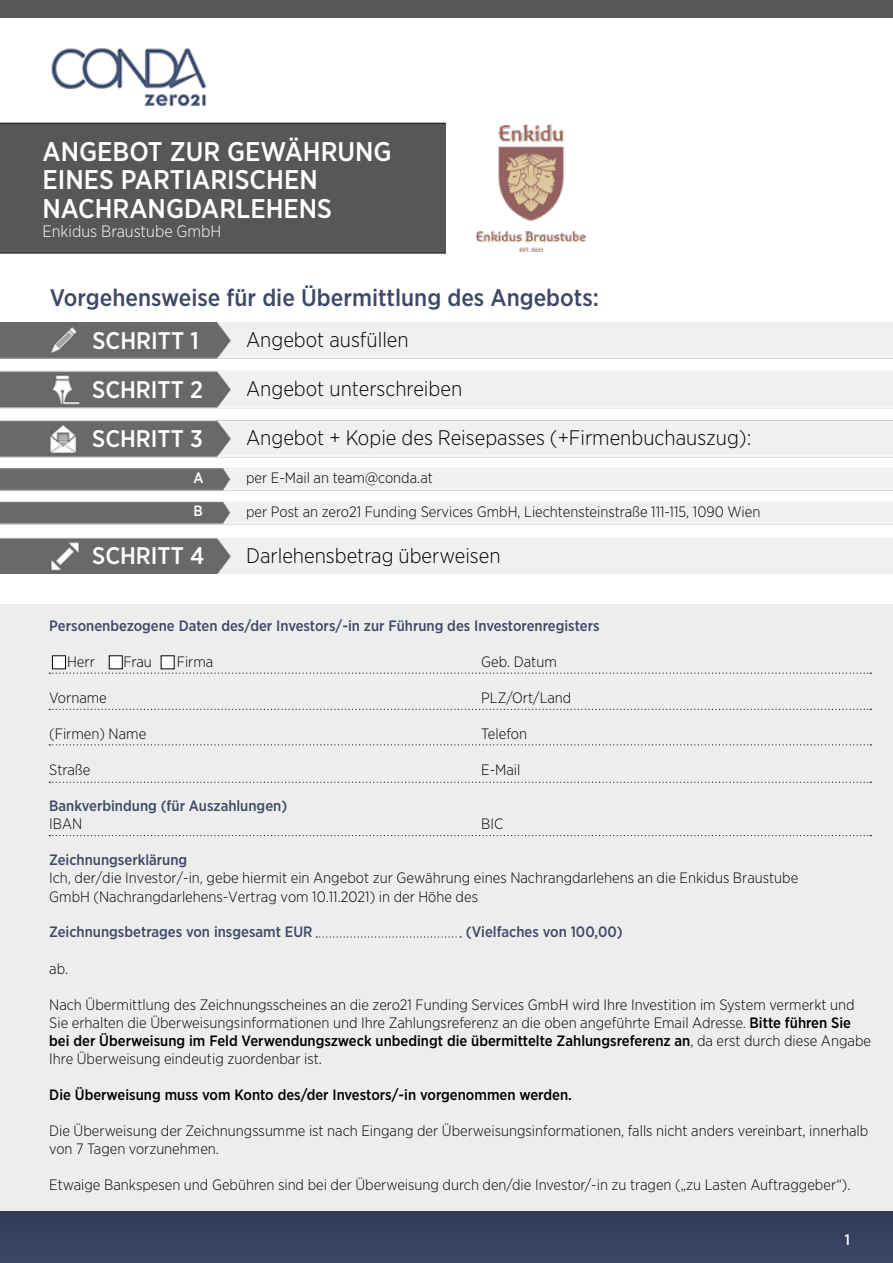
<style>
.page{position:relative;width:893px;height:1263px;background:#fff}
.page>*{position:absolute;margin:0;border:0;box-sizing:border-box;transform-origin:0 0}
.t1{font:500 27px/28.5px "Gotham Narrow";color:#fff}
.t2{font:500 24px "Gotham Narrow";color:#3e4967}
.t3{font:500 24px/48.9px "Gotham Narrow";color:#fff}
.t4{font:300 21px "Gotham Narrow";color:#000}
.t5{font:300 16.5px "Gotham Narrow";color:#fff}
.t6{font:300 15px/18px "Gotham Narrow";color:#000}
.t7{font:500 15px "Gotham Narrow";color:#3e4967}
.t8{font:500 15px "Gotham Narrow";color:#000}
.t9{font:500 15px "Gotham Narrow";color:#fff}
.s1{font-weight:500}
</style>
<div class="page">
<div style="left:0;top:604px;width:893px;height:607px;background:#ededed"></div>
<div style="left:0;top:123px;width:446px;height:130px;background:#575756"></div>
<img style="left:0;top:322px;width:893px;height:251px">
<img style="left:51px;top:48px;width:156px;height:59px">
<div style="left:0;top:0;width:893px;height:17px;background:#575756"></div>
<div style="left:52px;top:656px;width:14px;height:13px;background:#fff"></div>
<div style="left:52px;top:656px;width:14px;height:13px;border:1px solid #000"></div>
<div style="left:109px;top:656px;width:13px;height:13px;background:#fff"></div>
<div style="left:161px;top:656px;width:13px;height:13px;background:#fff"></div>
<svg style="left:49px;top:673px;width:822px;height:1px"></svg>
<hr style="left:0;top:123px;width:446px;height:1px;background:#000">
<hr style="left:0;top:253px;width:446px;height:1px;background:#000">
<svg style="left:49px;top:709px;width:822px;height:1px"></svg>
<svg style="left:49px;top:744px;width:822px;height:1px"></svg>
<svg style="left:49px;top:782px;width:822px;height:1px"></svg>
<svg style="left:49px;top:835px;width:822px;height:1px"></svg>
<div style="left:0;top:1211px;width:893px;height:52px;background:#38415c"></div>
<svg style="left:316px;top:936px;width:145px;height:1px"></svg>
<img style="left:476px;top:125px;width:110px;height:127px">
<h1 class="t1" style="left:43px;top:136px;width:351px">ANGEBOT ZUR GEWÄHRUNG<br>EINES PARTIARISCHEN<br>NACHRANGDARLEHENS</h1>
<p class="t5" style="left:43px;top:221px;width:180px">Enkidus Braustube GmbH</p>
<h2 class="t2" style="left:50px;top:282px;width:550px">Vorgehensweise für die Übermittlung des Angebots:</h2>
<h2 class="t3" style="left:92px;top:316px;width:112px">SCHRITT 1<br>SCHRITT 2<br>SCHRITT 3</h2>
<p class="t9" style="left:193px;top:468px;width:12px">A</p>
<p class="t9" style="left:193px;top:501px;width:11px">B</p>
<h2 class="t3" style="left:92px;top:531px;width:114px">SCHRITT 4</h2>
<h3 class="t4" style="left:246px;top:327px;width:164px">Angebot ausfüllen</h3>
<h3 class="t4" style="left:246px;top:376px;width:218px">Angebot unterschreiben</h3>
<h3 class="t4" style="left:246px;top:425px;width:507px">Angebot + Kopie des Reisepasses (+Firmenbuchauszug):</h3>
<p class="t6" style="left:246px;top:469px;width:188px">per E-Mail an team@conda.at</p>
<p class="t6" style="left:246px;top:502px;width:516px">per Post an zero21 Funding Services GmbH, Liechtensteinstraße 111-115, 1090 Wien</p>
<h3 class="t4" style="left:246px;top:542px;width:256px">Darlehensbetrag überweisen</h3>
<p class="t7" style="left:49px;top:617px;width:552px">Personenbezogene Daten des/der Investors/-in zur Führung des Investorenregisters</p>
<p class="t6" style="left:67px;top:653px;width:29px">Herr</p>
<p class="t6" style="left:123px;top:653px;width:30px">Frau</p>
<p class="t6" style="left:177px;top:653px;width:38px">Firma</p>
<p class="t6" style="left:481px;top:653px;width:77px">Geb. Datum</p>
<p class="t6" style="left:49px;top:689px;width:59px">Vorname</p>
<p class="t6" style="left:481px;top:689px;width:92px">PLZ/Ort/Land</p>
<p class="t6" style="left:49px;top:725px;width:99px">(Firmen) Name</p>
<p class="t6" style="left:481px;top:725px;width:47px">Telefon</p>
<p class="t6" style="left:49px;top:761px;width:43px">Straße</p>
<p class="t6" style="left:481px;top:761px;width:41px">E-Mail</p>
<p class="t7" style="left:49px;top:797px;width:239px">Bankverbindung (für Auszahlungen)</p>
<p class="t6" style="left:49px;top:815px;width:35px">IBAN</p>
<p class="t6" style="left:481px;top:815px;width:24px">BIC</p>
<p class="t7" style="left:49px;top:851px;width:140px">Zeichnungserklärung</p>
<p class="t6" style="left:49px;top:869px;width:751px">Ich, der/die Investor/-in, gebe hiermit ein Angebot zur Gewährung eines Nachrangdarlehens an die Enkidus Braustube<br>GmbH (Nachrangdarlehens-Vertrag vom 10.11.2021) in der Höhe des</p>
<p class="t7" style="left:49px;top:923px;width:265px">Zeichnungsbetrages von insgesamt EUR</p>
<p class="t7" style="left:466px;top:923px;width:158px">(Vielfaches von 100,00)</p>
<p class="t6" style="left:49px;top:959px;width:20px">ab.</p>
<p class="t6" style="left:49px;top:995px;width:823px">Nach Übermittlung des Zeichnungsscheines an die zero21 Funding Services GmbH wird Ihre Investition im System vermerkt und Sie erhalten die Überweisungsinformationen und Ihre Zahlungsreferenz an die oben angeführte Email Adresse. <span class="s1">Bitte führen Sie bei der Überweisung im Feld Verwendungszweck unbedingt die übermittelte Zahlungsreferenz an</span>, da erst durch diese Angabe Ihre Überweisung eindeutig zuordenbar ist.</p>
<p class="t8" style="left:49px;top:1085px;width:524px">Die Überweisung muss vom Konto des/der Investors/-in vorgenommen werden.</p>
<p class="t6" style="left:49px;top:1121px;width:821px">Die Überweisung der Zeichnungssumme ist nach Eingang der Überweisungsinformationen, falls nicht anders vereinbart, innerhalb von 7 Tagen vorzunehmen.</p>
<p class="t6" style="left:49px;top:1175px;width:803px">Etwaige Bankspesen und Gebühren sind bei der Überweisung durch den/die Investor/-in zu tragen („zu Lasten Auftraggeber“).</p>
<p class="t9" style="left:845px;top:1230px;width:7px">1</p>
</div>
